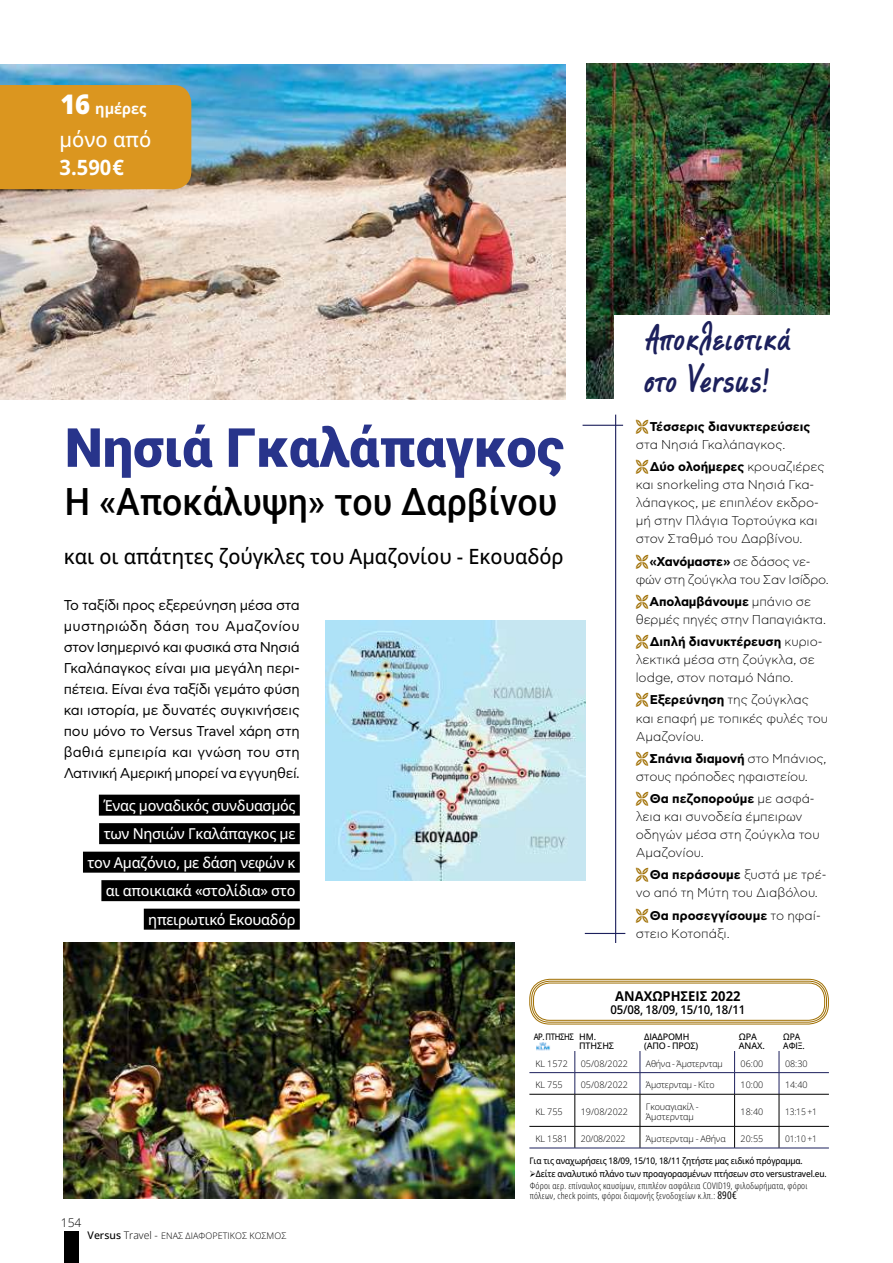
<style>
.page{position:relative;width:893px;height:1263px;background:#fff}
.page>*{position:absolute;margin:0;border:0;box-sizing:border-box;transform-origin:0 0}
.t1{font:900 54px "Roboto";color:#28348b}
.t2{font:700 44.85px/42px "CF Marker";letter-spacing:.03em;color:#1c205c;scale:.89 1}
.t3{font:500 37.5px "Roboto";color:#000;scale:.95 1}
.t4{font:500 21px "Open Sans";color:#000;scale:.95 1}
.t5{font:500 21px "Open Sans";color:#fff;scale:.96 1}
.t6{font:700 21px "Open Sans";color:#fff;scale:.96 1}
.t7{font:500 15px/28.5px "Open Sans";letter-spacing:-.02em;color:#fff;text-align:right;scale:.96 1}
.t8{font:700 15px "Open Sans";color:#fff;scale:.96 1}
.t9{font:14.25px/21px "CF Asty Std";letter-spacing:-.03em;color:#000;text-align:justify}
.t10{font:700 13.5px "Open Sans";color:#000;scale:.96 1}
.t11{font:300 12.75px/18px "CF Asty Std";color:#000}
.t12{font:300 12.75px/18px "CF Asty Std";letter-spacing:-.02em;color:#000;text-align:center}
.t13{font:700 12.75px "CF Asty Std";color:#000}
.t14{font:600 12px "Open Sans";letter-spacing:-.02em;color:#000;scale:.95 1}
.t15{font:300 12px "Open Sans";color:#000}
.t16{font:300 9px/10.5px "Open Sans";letter-spacing:-.01em;color:#000}
.t17{font:300 9px/10.5px "Open Sans Condensed";letter-spacing:.02em;color:#000;scale:1.05 1}
.t18{font:500 9px "Open Sans";letter-spacing:-.02em;color:#000;scale:.93 1}
.t19{font:500 9px "Open Sans";letter-spacing:-.02em;color:#000;scale:.92 1}
.t20{font:500 9px/9px "Open Sans";letter-spacing:-.02em;color:#000}
.t21{font:500 9px/9px "Open Sans";letter-spacing:-.05em;color:#000;scale:.86 1}
.t22{font:300 9px "Open Sans";letter-spacing:-.01em;color:#000;scale:.95 1}
.t23{font:500 9px/9px "Open Sans";letter-spacing:-.02em;color:#000;scale:.94 1}
.s1{font-weight:800;font-size:27px}
.s2{font-weight:700}
.s3{font-weight:500;font-size:10.5px}
.s4{font-size:10.5px}
.s5{font-weight:400;font-size:10.5px}
</style>
<div class="page">
<div style="left:64px;top:1231px;width:14px;height:32px;background:#000"></div>
<img style="left:587px;top:64px;width:242px;height:335px">
<img style="left:0;top:65px;width:566px;height:335px">
<img style="left:326px;top:620px;width:260px;height:260px">
<div style="left:99px;top:795px;width:201px;height:21px;background:#000"></div>
<div style="left:99px;top:823px;width:201px;height:21px;background:#000"></div>
<div style="left:83px;top:852px;width:217px;height:21px;background:#000"></div>
<div style="left:101px;top:880px;width:199px;height:21px;background:#000"></div>
<div style="left:144px;top:909px;width:156px;height:21px;background:#000"></div>
<img style="left:64px;top:943px;width:450px;height:256px">
<div style="left:614px;top:316px;width:217px;height:87px;background:#fff"></div>
<div style="left:529px;top:979px;width:300px;height:45px;border:1px solid #9f6e00;border-radius:20px"></div>
<svg style="left:531px;top:980px;width:296px;height:43px"></svg>
<div style="left:533px;top:983px;width:292px;height:38px;border:1px solid #9f6e00;border-radius:16px"></div>
<hr style="left:583px;top:425px;width:40px;height:1px;background:#1c205c">
<hr style="left:615px;top:415px;width:1px;height:528px;background:#1c205c">
<hr style="left:585px;top:933px;width:40px;height:1px;background:#1c205c">
<div style="left:0;top:85px;width:191px;height:104px;background:#db961f"></div>
<hr style="left:575px;top:1094px;width:1px;height:32px;background:#000">
<hr style="left:640px;top:1094px;width:1px;height:32px;background:#000">
<hr style="left:734px;top:1094px;width:1px;height:32px;background:#000">
<hr style="left:779px;top:1094px;width:1px;height:32px;background:#000">
<svg style="left:575px;top:1127px;width:1px;height:21px"></svg>
<svg style="left:640px;top:1127px;width:1px;height:21px"></svg>
<svg style="left:734px;top:1127px;width:1px;height:21px"></svg>
<svg style="left:779px;top:1127px;width:1px;height:21px"></svg>
<svg style="left:575px;top:1051px;width:1px;height:43px"></svg>
<svg style="left:640px;top:1051px;width:1px;height:43px"></svg>
<svg style="left:734px;top:1051px;width:1px;height:43px"></svg>
<svg style="left:779px;top:1051px;width:1px;height:43px"></svg>
<hr style="left:529px;top:1072px;width:46px;height:1px;background:#1c205c">
<hr style="left:575px;top:1072px;width:65px;height:1px;background:#1c205c">
<hr style="left:640px;top:1072px;width:95px;height:1px;background:#1c205c">
<hr style="left:735px;top:1072px;width:44px;height:1px;background:#1c205c">
<hr style="left:779px;top:1072px;width:50px;height:1px;background:#1c205c">
<hr style="left:529px;top:1148px;width:46px;height:1px;background:#1c205c">
<hr style="left:575px;top:1148px;width:65px;height:1px;background:#1c205c">
<hr style="left:640px;top:1148px;width:95px;height:1px;background:#1c205c">
<hr style="left:735px;top:1148px;width:44px;height:1px;background:#1c205c">
<hr style="left:779px;top:1148px;width:50px;height:1px;background:#1c205c">
<hr style="left:529px;top:1094px;width:46px;height:1px;background:#000">
<hr style="left:575px;top:1094px;width:65px;height:1px;background:#000">
<hr style="left:640px;top:1094px;width:95px;height:1px;background:#000">
<hr style="left:735px;top:1094px;width:44px;height:1px;background:#000">
<hr style="left:779px;top:1094px;width:50px;height:1px;background:#000">
<hr style="left:529px;top:1126px;width:46px;height:1px;background:#000">
<hr style="left:575px;top:1126px;width:65px;height:1px;background:#000">
<hr style="left:640px;top:1126px;width:95px;height:1px;background:#000">
<hr style="left:735px;top:1126px;width:44px;height:1px;background:#000">
<hr style="left:779px;top:1126px;width:50px;height:1px;background:#000">
<img style="left:536px;top:1042px;width:14px;height:9px">
<p class="t8" style="left:61px;top:98px;width:91px"><span class="s1">16</span> ημέρες</p>
<h3 class="t5" style="left:60px;top:125px;width:97px">μόνο από</h3>
<h3 class="t6" style="left:60px;top:153px;width:69px">3.590€</h3>
<h1 class="t1" style="left:65px;top:410px;width:500px">Νησιά Γκαλάπαγκος</h1>
<h3 class="t3" style="left:65px;top:475px;width:520px">Η «Αποκάλυψη» του Δαρβίνου</h3>
<h3 class="t4" style="left:64px;top:542px;width:528px">και οι απάτητες ζούγκλες του Αμαζονίου - Εκουαδόρ</h3>
<p class="t9" style="left:64px;top:595px;width:238px">Το ταξίδι προς εξερεύνηση μέσα στα μυστηριώδη δάση του Αμαζονίου στον Ισημερινό και φυσικά στα Νησιά Γκαλάπαγκος είναι μια μεγάλη περι&shy;πέτεια. Είναι ένα ταξίδι γεμάτο φύση και ιστορία, με δυνατές συγκινήσεις που μόνο το Versus Travel χάρη στη βαθιά εμπειρία και γνώση του στη Λατινική Αμερική μπορεί να εγγυηθεί.</p>
<p class="t7" style="left:88px;top:790px;width:218px">Ένας μοναδικός συνδυασμός των Νησιών Γκαλάπαγκος με τον Αμαζόνιο, με δάση νεφών κ αι αποικιακά «στολίδια» στο ηπειρωτικό Εκουαδόρ</p>
<h2 class="t2" style="left:644px;top:318px;width:166px">Αποκλειστικά στο Versus!</h2>
<p class="t13" style="left:650px;top:419px;width:162px">Τέσσερις διανυκτερεύσεις</p>
<p class="t11" style="left:650px;top:434px;width:176px;line-height:22.2px;text-indent:-14px">στα Νησιά Γκαλάπαγκος.<br><span class="s2">Δύο ολοήμερες</span> κρουαζιέρες</p>
<p class="t11" style="left:636px;top:476px;width:185px">και snorkeling στα Νησιά Γκα&shy;λάπαγκος, με επιπλέον εκδρο&shy;μή στην Πλάγια Τορτούγκα και στον Σταθμό του Δαρβίνου.</p>
<p class="t12" style="left:636px;top:552px;width:195px"><span class="s2">«Χανόμαστε»</span> σε δάσος νε-<br>φών στη ζούγκλα του Σαν Ισίδρο.</p>
<p class="t11" style="left:636px;top:593px;width:192px;text-align:center"><span class="s2">Απολαμβάνουμε</span> μπάνιο σε θερμές πηγές στην Παπαγιάκτα.</p>
<p class="t11" style="left:636px;top:633px;width:188px;text-indent:14px"><span class="s2">Διπλή διανυκτέρευση</span> κυριο&shy;λεκτικά μέσα στη ζούγκλα, σε lodge, στον ποταμό Νάπο.</p>
<p class="t11" style="left:636px;top:691px;width:194px;text-indent:14px"><span class="s2">Εξερεύνηση</span> της ζούγκλας και επαφή με τοπικές φυλές του<br>Αμαζονίου.</p>
<p class="t11" style="left:636px;top:749px;width:192px;text-indent:14px"><span class="s2">Σπάνια διαμονή</span> στο Μπάνιος, στους πρόποδες ηφαιστείου.</p>
<p class="t11" style="left:636px;top:790px;width:185px;text-indent:14px"><span class="s2">Θα πεζοπορούμε</span> με ασφά&shy;λεια και συνοδεία έμπειρων οδηγών μέσα στη ζούγκλα του<br>Αμαζονίου.</p>
<p class="t11" style="left:636px;top:866px;width:192px;text-indent:14px"><span class="s2">Θα περάσουμε</span> ξυστά με τρέ&shy;νο από τη Μύτη του Διαβόλου.</p>
<p class="t11" style="left:636px;top:906px;width:187px;text-indent:14px"><span class="s2">Θα προσεγγίσουμε</span> το ηφαί&shy;στειο Κοτοπάξι.</p>
<p class="t10" style="left:615px;top:986px;width:132px">ΑΝΑΧΩΡΗΣΕΙΣ 2022</p>
<p class="t14" style="left:611px;top:1001px;width:143px">05/08, 18/09, 15/10, 18/11</p>
<p class="t15" style="left:61px;top:1214px;width:22px">154</p>
<p class="t16" style="left:88px;top:1230px;width:200px"><span class="s3">Versus</span> <span class="s4">Travel -</span> ΕΝΑΣ ΔΙΑΦΟΡΕΤΙΚΟΣ ΚΟΣΜΟΣ</p>
<p class="t21" style="left:579px;top:1032px;width:42px;text-indent:-45px">ΑΡ. ΠΤΉΣΗΣ Η Μ.<br>ΠΤΉΣΗΣ</p>
<p class="t20" style="left:644px;top:1032px;width:56px">ΔΙΑΔΡΟΜΉ (ΑΠΌ - ΠΡΟΣ)</p>
<p class="t20" style="left:739px;top:1032px;width:28px">ΏΡΑ<br>ΑNAX.</p>
<p class="t23" style="left:783px;top:1032px;width:24px">ΏΡΑ<br>ΆΦΙΞ.</p>
<p class="t16" style="left:535px;top:1058px;width:34px">KL 1572</p>
<p class="t16" style="left:581px;top:1058px;width:49px">05/08/2022</p>
<p class="t16" style="left:646px;top:1058px;width:78px">Αθήνα - Άμστερνταμ</p>
<p class="t16" style="left:741px;top:1058px;width:24px">06:00</p>
<p class="t16" style="left:785px;top:1058px;width:24px">08:30</p>
<p class="t16" style="left:535px;top:1079px;width:29px">KL 755</p>
<p class="t16" style="left:581px;top:1079px;width:49px">05/08/2022</p>
<p class="t16" style="left:646px;top:1079px;width:70px">Άμστερνταμ - Κίτο</p>
<p class="t16" style="left:741px;top:1079px;width:24px">10:00</p>
<p class="t16" style="left:785px;top:1079px;width:24px">14:40</p>
<p class="t16" style="left:535px;top:1106px;width:29px">KL 755</p>
<p class="t16" style="left:581px;top:1106px;width:49px">19/08/2022</p>
<p class="t16" style="left:646px;top:1101px;width:54px">Γκουαγιακίλ -<br>Άμστερνταμ</p>
<p class="t16" style="left:741px;top:1106px;width:24px">18:40</p>
<p class="t22" style="left:785px;top:1106px;width:35px">13:15 +1</p>
<p class="t16" style="left:535px;top:1133px;width:34px">KL 1581</p>
<p class="t16" style="left:581px;top:1133px;width:46px">20/08/2022</p>
<p class="t16" style="left:646px;top:1133px;width:81px">Άμστερνταμ - Αθήνα</p>
<p class="t16" style="left:741px;top:1133px;width:24px">20:55</p>
<p class="t22" style="left:785px;top:1132px;width:35px">01:10 +1</p>
<p class="t17" style="left:530px;top:1180px;width:266px">Φόροι αερ. επίναυλος καυσίμων, επιπλέον ασφάλεια COVID19, φιλοδωρήματα, φόροι πόλεων, check points, φόροι διαμονής ξενοδοχείων κ.λπ.: <span class="s5">890€</span></p>
<p class="t19" style="left:529px;top:1155px;width:299px">Για τις αναχωρήσεις 18/09, 15/10, 18/11 ζητήστε μας ειδικό πρόγραμμα.</p>
<p class="t18" style="left:529px;top:1167px;width:321px">➢Δείτε αναλυτικό πλάνο των προαγορασμένων πτήσεων στο versustravel.eu.</p>
</div>
